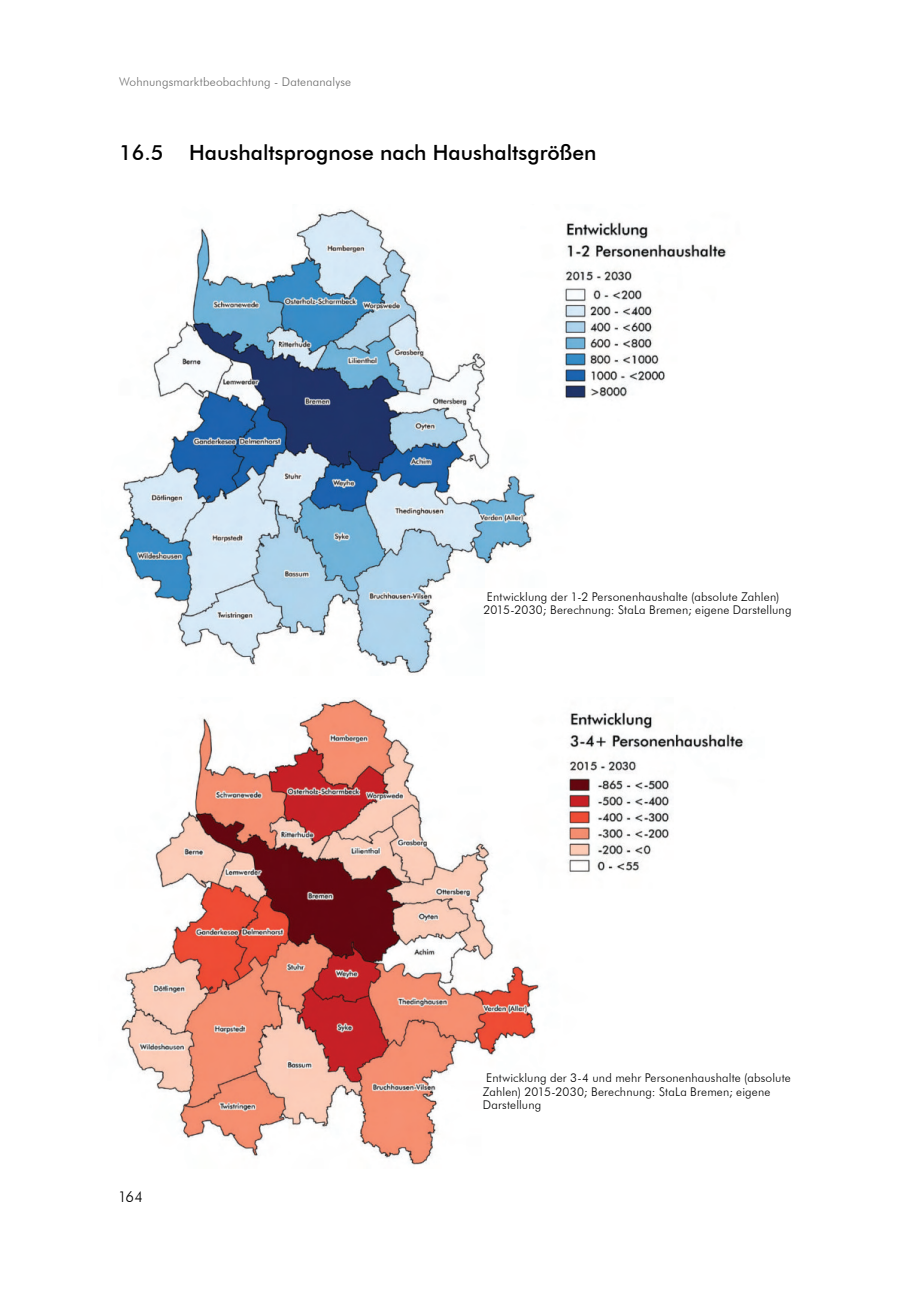
<style>
.page{position:relative;width:906px;height:1289px;background:#fff}
.page>*{position:absolute;margin:0;border:0;box-sizing:border-box;transform-origin:0 0}
.t1{font:500 21px "Futura BT";color:#000}
.t2{font:300 15px "Futura BT";color:#000}
.t3{font:300 12px/13.5px "Futura BT";letter-spacing:.015em;color:#000}
.t4{font:300 12px "Futura BT";letter-spacing:.015em;color:#6b6b6b}
</style>
<div class="page">
<img style="left:118px;top:209px;width:609px;height:466px">
<img style="left:121px;top:698px;width:624px;height:467px">
<p class="t4" style="left:119px;top:74px;width:234px">Wohnungsmarktbeobachtung - Datenanalyse</p>
<h1 class="t1" style="left:119px;top:140px;width:479px">16.5 Haushaltsprognose nach Haushaltsgrößen</h1>
<p class="t3" style="left:483px;top:590px;width:309px">Entwicklung der 1-2 Personenhaushalte (absolute Zahlen)<br>2015-2030; Berechnung: StaLa Bremen; eigene Darstellung</p>
<p class="t2" style="left:118px;top:1187px;width:27px">164</p>
<p class="t3" style="left:483px;top:1071px;width:309px">Entwicklung der 3-4 und mehr Personenhaushalte (absolute<br>Zahlen) 2015-2030; Berechnung: StaLa Bremen; eigene<br>Darstellung</p>
</div>
